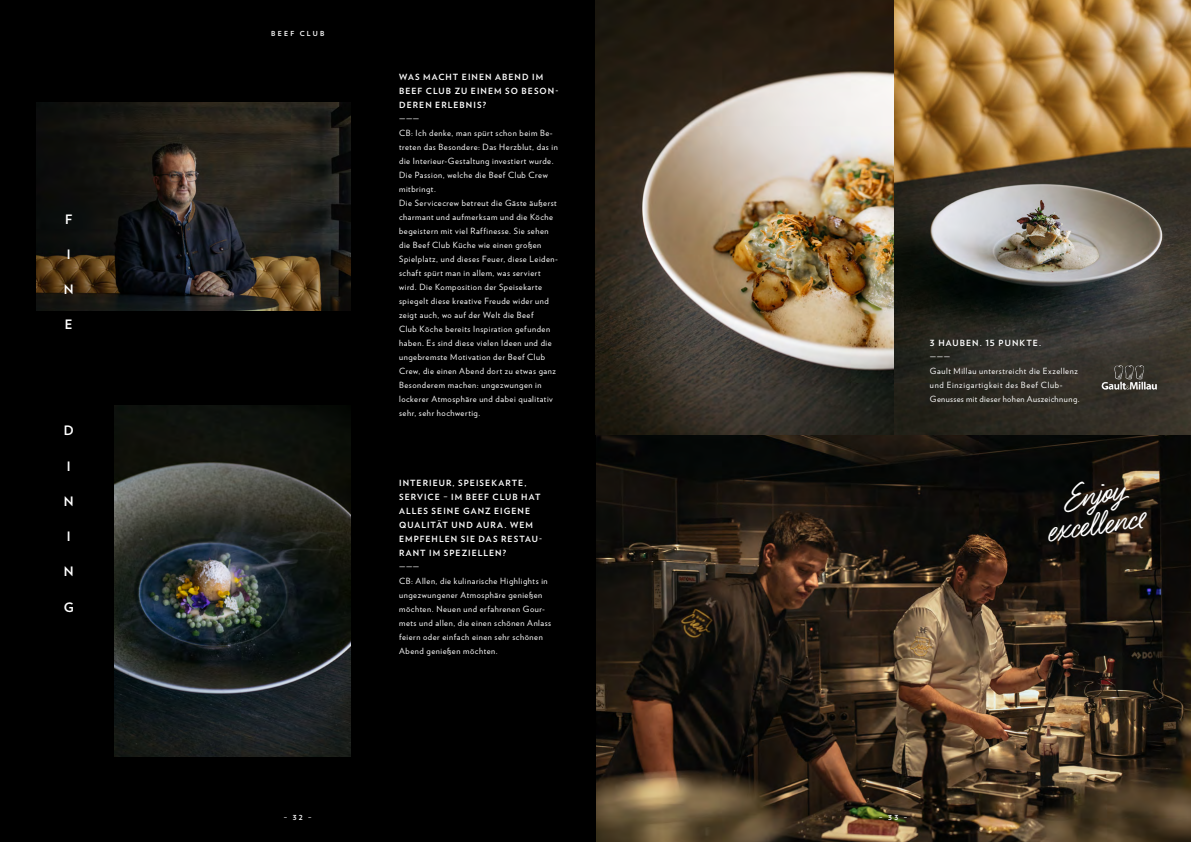
<style>
.page{position:relative;width:1191px;height:842px;background:#fff}
.page>*{position:absolute;margin:0;border:0;box-sizing:border-box;transform-origin:0 0}
.t1{font:36.4px/29.8px "Felt That";color:#fff;text-align:center}
.t2{font:700 13px "Verlag";color:#fff}
.t3{font:8.5px/14px "Verlag";letter-spacing:.065em;color:#fff}
.t4{font:700 8.5px/14px "Verlag";letter-spacing:.12em;color:#fff}
.t5{font:700 6.9px "Verlag";letter-spacing:.32em;color:#fff}
</style>
<div class="page">
<img style="left:595px;top:0;width:596px;height:842px">
<div style="left:0;top:0;width:595px;height:842px;background:#000"></div>
<img style="left:114px;top:405px;width:237px;height:352px">
<img style="left:36px;top:102px;width:315px;height:208px">
<img style="left:1089px;top:352px;width:80px;height:53px">
<h2 class="t2" style="left:65px;top:209px;width:9px">F</h2>
<h2 class="t2" style="left:67px;top:244px;width:5px">I</h2>
<h2 class="t2" style="left:64px;top:279px;width:11px">N</h2>
<h2 class="t2" style="left:65px;top:314px;width:9px">E</h2>
<h2 class="t2" style="left:64px;top:420px;width:12px">D</h2>
<h2 class="t2" style="left:67px;top:456px;width:5px">I</h2>
<h2 class="t2" style="left:64px;top:491px;width:11px">N</h2>
<h2 class="t2" style="left:67px;top:526px;width:5px">I</h2>
<h2 class="t2" style="left:64px;top:561px;width:11px">N</h2>
<h2 class="t2" style="left:64px;top:597px;width:12px">G</h2>
<p class="t5" style="left:271px;top:28px;width:55px">BEEF CLUB</p>
<p class="t5" style="left:284px;top:812px;width:30px">– 3 2 –</p>
<p class="t4" style="left:399px;top:69px;width:161px">WAS MACHT EINEN ABEND IM<br>BEEF CLUB ZU EINEM SO BESON-<br>DEREN ERLEBNIS?</p>
<p class="t3" style="left:399px;top:111px;width:160px">———<br>CB: Ich denke, man spürt schon beim Be&shy;treten das Besondere: Das Herzblut, das in die Interieur-Gestaltung investiert wurde.<br>Die Passion, welche die Beef Club Crew mitbringt.<br>Die Servicecrew betreut die Gäste äußerst charmant und aufmerksam und die Köche begeistern mit viel Raffinesse. Sie sehen die Beef Club Küche wie einen großen Spielplatz, und dieses Feuer, diese Leiden&shy;schaft spürt man in allem, was serviert wird. Die Komposition der Speisekarte spiegelt diese kreative Freude wider und zeigt auch, wo auf der Welt die Beef<br>Club Köche bereits Inspiration gefunden haben. Es sind diese vielen Ideen und die ungebremste Motivation der Beef Club Crew, die einen Abend dort zu etwas ganz Besonderem machen: ungezwungen in lockerer Atmosphäre und dabei qualitativ sehr, sehr hochwertig.</p>
<p class="t4" style="left:399px;top:475px;width:145px">INTERIEUR, SPEISEKARTE,<br>SERVICE – IM BEEF CLUB HAT<br>ALLES SEINE GANZ EIGENE<br>QUALITÄT UND AURA. WEM<br>EMPFEHLEN SIE DAS RESTAU-<br>RANT IM SPEZIELLEN?</p>
<p class="t3" style="left:399px;top:559px;width:154px">———<br>CB: Allen, die kulinarische Highlights in ungezwungener Atmosphäre genießen möchten. Neuen und erfahrenen Gour&shy;mets und allen, die einen schönen Anlass feiern oder einfach einen sehr schönen<br>Abend genießen möchten.</p>
<p class="t4" style="left:930px;top:336px;width:113px">3 HAUBEN. 15 PUNKTE.</p>
<p class="t3" style="left:930px;top:350px;width:151px">———<br>Gault Millau unterstreicht die Exzellenz und Einzigartigkeit des Beef Club-<br>Genusses mit dieser hohen Auszeichnung.</p>
<h1 class="t1" style="left:1039px;top:486px;width:92px;rotate:-8deg">Enjoy excell ence</h1>
<p class="t5" style="left:879px;top:812px;width:29px">– 3 3 –</p>
</div>
